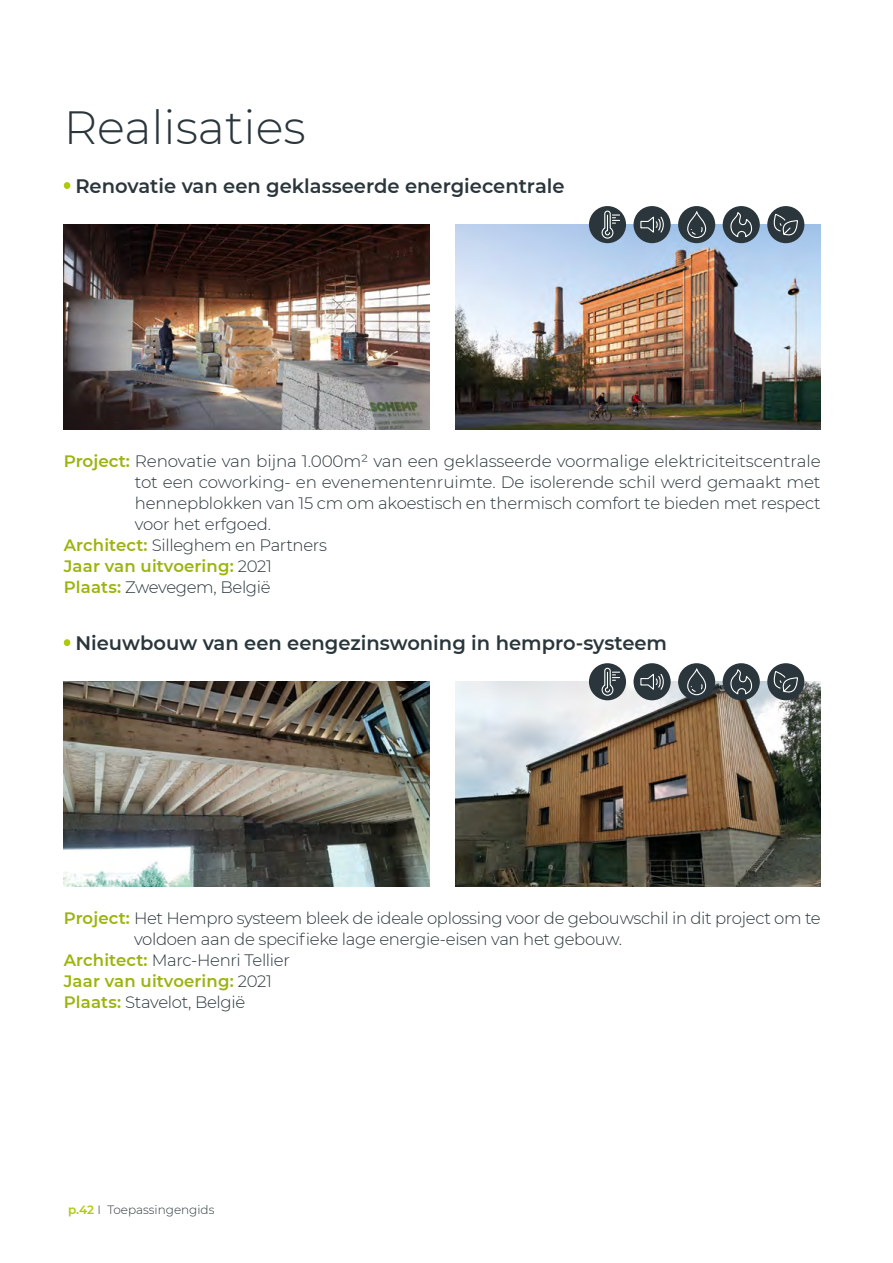
<style>
.page{position:relative;width:893px;height:1263px;background:#fff}
.page>*{position:absolute;margin:0;border:0;box-sizing:border-box;transform-origin:0 0}
.t1{font:300 46.5px "Montserrat";color:#2a363b}
.t2{font:600 19.5px "Montserrat";color:#2a363b}
.t3{font:300 16.5px "Montserrat";letter-spacing:-.02em;color:#2a363b}
.t4{font:600 16.5px "Montserrat";letter-spacing:.01em;color:#9cb40d}
.t5{font:300 12px "Montserrat";color:#2a363b}
.s1{font-weight:600;color:#9cb40d}
.s2{font-weight:300;color:#2a363b}
.s3{font-weight:600;color:#afca0b}
</style>
<div class="page">
<div style="left:64px;top:182px;width:6px;height:7px;background:#afca0b;border-radius:50%"></div>
<div style="left:64px;top:639px;width:6px;height:7px;background:#afca0b;border-radius:50%"></div>
<img style="left:64px;top:224px;width:365px;height:205px">
<img style="left:64px;top:681px;width:365px;height:206px">
<img style="left:455px;top:224px;width:366px;height:205px">
<img style="left:455px;top:681px;width:366px;height:206px">
<div style="left:633px;top:206px;width:38px;height:37px;background:#2a363b;border-radius:50%"></div>
<div style="left:678px;top:206px;width:37px;height:37px;background:#2a363b;border-radius:50%"></div>
<div style="left:723px;top:206px;width:37px;height:37px;background:#2a363b;border-radius:50%"></div>
<div style="left:767px;top:206px;width:37px;height:37px;background:#2a363b;border-radius:50%"></div>
<svg style="left:640px;top:216px;width:24px;height:17px"></svg>
<svg style="left:730px;top:212px;width:23px;height:32px"></svg>
<svg style="left:687px;top:208px;width:20px;height:31px"></svg>
<svg style="left:771px;top:214px;width:27px;height:23px"></svg>
<div style="left:589px;top:206px;width:37px;height:37px;background:#2a363b;border-radius:50%"></div>
<svg style="left:601px;top:210px;width:19px;height:29px"></svg>
<div style="left:633px;top:663px;width:38px;height:37px;background:#2a363b;border-radius:50%"></div>
<div style="left:678px;top:663px;width:37px;height:37px;background:#2a363b;border-radius:50%"></div>
<div style="left:723px;top:663px;width:37px;height:37px;background:#2a363b;border-radius:50%"></div>
<div style="left:767px;top:663px;width:37px;height:37px;background:#2a363b;border-radius:50%"></div>
<svg style="left:640px;top:673px;width:24px;height:17px"></svg>
<svg style="left:730px;top:669px;width:23px;height:32px"></svg>
<svg style="left:687px;top:665px;width:20px;height:31px"></svg>
<svg style="left:771px;top:671px;width:27px;height:23px"></svg>
<div style="left:589px;top:663px;width:37px;height:37px;background:#2a363b;border-radius:50%"></div>
<svg style="left:601px;top:667px;width:19px;height:29px"></svg>
<h1 class="t1" style="left:64px;top:95px;width:243px">Realisaties</h1>
<p class="t2" style="left:75px;top:172px;width:491px">Renovatie van een geklasseerde energiecentrale</p>
<p class="t3" style="left:64px;top:450px;width:758px"><span class="s1">Project:</span> Renovatie van bijna 1.000m² van een geklasseerde voormalige elektriciteitscentrale</p>
<p class="t3" style="left:135px;top:471px;width:687px">tot een coworking- en evenementenruimte. De isolerende schil werd gemaakt met</p>
<p class="t3" style="left:135px;top:492px;width:687px">hennepblokken van 15 cm om akoestisch en thermisch comfort te bieden met respect</p>
<p class="t3" style="left:135px;top:513px;width:138px">voor het erfgoed.</p>
<p class="t3" style="left:64px;top:534px;width:265px"><span class="s1">Architect:</span> Silleghem en Partners</p>
<p class="t4" style="left:64px;top:554px;width:210px">Jaar van uitvoering: <span class="s2">2021</span></p>
<p class="t3" style="left:64px;top:576px;width:208px"><span class="s1">Plaats:</span> Zwevegem, België</p>
<p class="t2" style="left:75px;top:630px;width:593px">Nieuwbouw van een eengezinswoning in hempro-systeem</p>
<p class="t3" style="left:64px;top:907px;width:758px"><span class="s1">Project:</span> Het Hempro systeem bleek de ideale oplossing voor de gebouwschil in dit project om te</p>
<p class="t3" style="left:134px;top:928px;width:490px">voldoen aan de specifieke lage energie-eisen van het gebouw.</p>
<p class="t3" style="left:64px;top:949px;width:228px"><span class="s1">Architect:</span> Marc-Henri Tellier</p>
<p class="t4" style="left:64px;top:969px;width:210px">Jaar van uitvoering: <span class="s2">2021</span></p>
<p class="t3" style="left:64px;top:991px;width:183px"><span class="s1">Plaats:</span> Stavelot, België</p>
<p class="t5" style="left:68px;top:1201px;width:148px"><span class="s3">p.42</span> I Toepassingengids</p>
</div>
